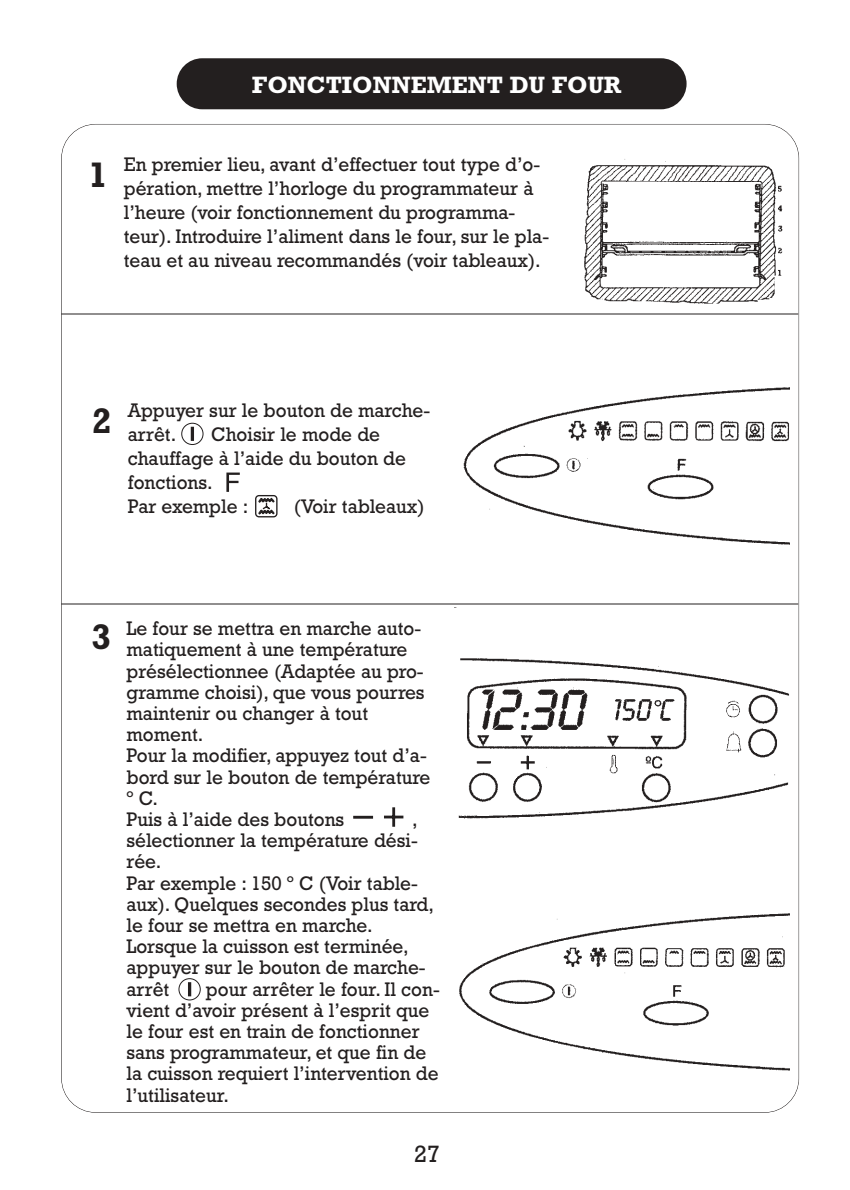
<style>
.page{position:relative;width:850px;height:1190px;background:#fff}
.page>*{position:absolute;margin:0;border:0;box-sizing:border-box;transform-origin:0 0}
.t1{font:700 36px "Rockwell";color:#231f1f}
.t2{font:700 24px "Rockwell";color:#fff}
.t3{font:24px "Rockwell";color:#231f1f}
.t4{font:20px/21.2px "Rockwell";color:#231f1f;scale:.95 1}
</style>
<div class="page">
<div style="left:177px;top:58px;width:510px;height:51px;background:#231f1f;border-radius:26px"></div>
<hr style="left:61px;top:604px;width:737px;height:1px;background:#231f1f">
<hr style="left:61px;top:314px;width:737px;height:1px;background:#231f1f">
<img style="left:455px;top:159px;width:334px;height:912px">
<div style="left:181px;top:423px;width:22px;height:22px;border:1px solid #231f1f;border-radius:50%"></div>
<hr style="left:191px;top:427px;width:3px;height:14px;background:#231f1f">
<div style="left:179px;top:978px;width:22px;height:22px;border:1px solid #231f1f;border-radius:50%"></div>
<hr style="left:188px;top:982px;width:3px;height:14px;background:#231f1f">
<svg style="left:226px;top:473px;width:14px;height:19px"></svg>
<hr style="left:353px;top:816px;width:20px;height:3px;background:#231f1f">
<svg style="left:384px;top:816px;width:19px;height:2px"></svg>
<hr style="left:392px;top:807px;width:3px;height:20px;background:#231f1f">
<svg style="left:258px;top:498px;width:16px;height:16px"></svg>
<div style="left:255px;top:495px;width:23px;height:22px;border:1px solid #231f1f;border-radius:3px"></div>
<p class="t2" style="left:252px;top:76px;width:371px">FONCTIONNEMENT DU FOUR</p>
<h1 class="t1" style="left:88px;top:163px;width:21px">1</h1>
<p class="t4" style="left:124px;top:155px;width:449px;line-height:24px">En premier lieu, avant d’effectuer tout type d’o&shy;pération, mettre l’horloge du programmateur à l’heure (voir fonctionnement du programma&shy;teur). Introduire l’aliment dans le four, sur le pla&shy;teau et au niveau recommandés (voir tableaux).</p>
<h1 class="t1" style="left:92px;top:408px;width:21px">2</h1>
<p class="t4" style="left:128px;top:400px;width:320px;line-height:24px">Appuyer sur le bouton de marche&shy;arrêt.</p>
<p class="t4" style="left:128px;top:424px;width:294px;line-height:24px;text-indent:83px">Choisir le mode de chauffage à l’aide du bouton de fonctions.<br>Par exemple :</p>
<p class="t4" style="left:294px;top:497px;width:139px">(Voir tableaux)</p>
<h1 class="t1" style="left:91px;top:625px;width:21px">3</h1>
<p class="t4" style="left:126px;top:620px;width:321px">Le four se mettra en marche auto&shy;matiquement à une température présélectionnee (Adaptée au pro&shy;gramme choisi), que vous pourres maintenir ou changer à tout moment.<br>Pour la modifier, appuyez tout d’a&shy;bord sur le bouton de température º C.<br>Puis à l’aide des boutons</p>
<p class="t4" style="left:126px;top:811px;width:325px;text-indent:286px">, sélectionner la température dési&shy;rée.<br>Par exemple : 150 º C (Voir table&shy;aux). Quelques secondes plus tard, le four se mettra en marche.<br>Lorsque la cuisson est terminée, appuyer sur le bouton de marche&shy;arrêt</p>
<p class="t4" style="left:126px;top:980px;width:331px;text-indent:79px">pour arrêter le four. Il con&shy;vient d’avoir présent à l’esprit que le four est en train de fonctionner sans programmateur, et que fin de la cuisson requiert l’intervention de l’utilisateur.</p>
<p class="t3" style="left:414px;top:1146px;width:28px">27</p>
</div>
